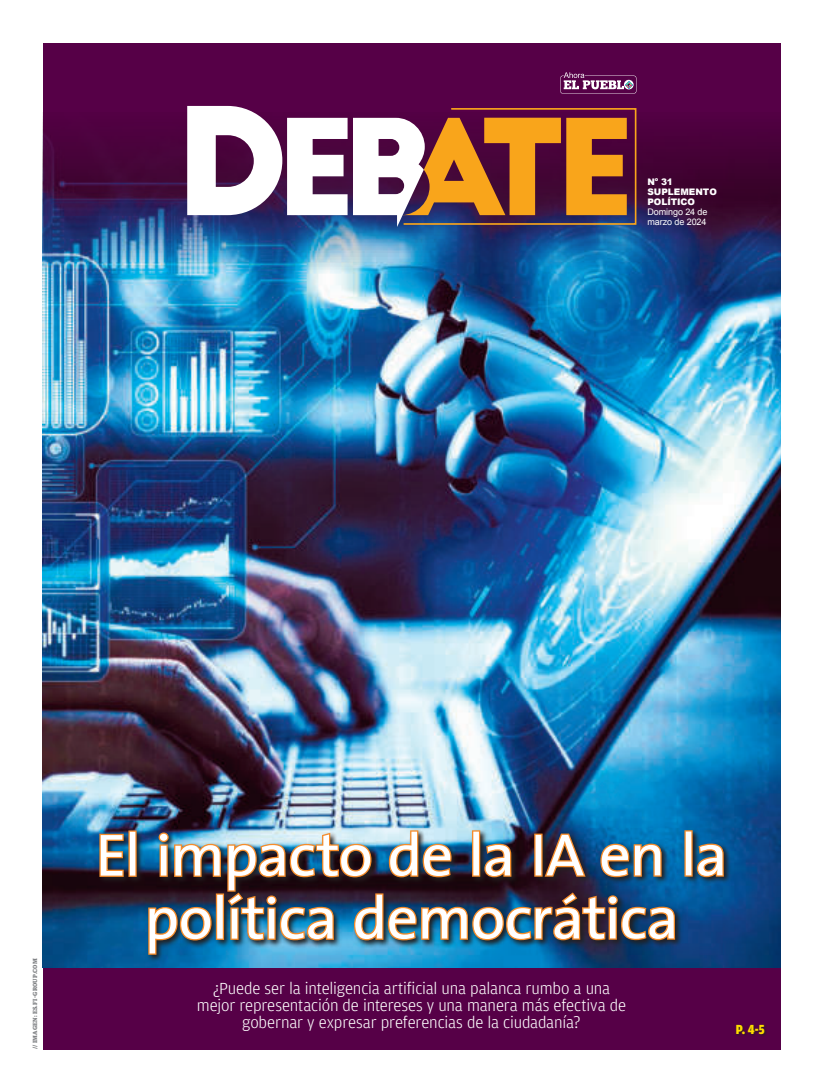
<style>
.page{position:relative;width:823px;height:1092px;background:#fff}
.page>*{position:absolute;margin:0;border:0;box-sizing:border-box;transform-origin:0 0}
.t1{font:60px/63px "The Sans";letter-spacing:-.02em;color:#fff;text-align:center;scale:1.04 1}
.t2{font:300 17px/17px "Amplitude";letter-spacing:-.01em;color:#fff;text-align:center}
.t3{font:900 14px "Amplitude Cond";color:#ffdc01}
.t4{font:900 9px/10px "Arial";letter-spacing:-.005em;color:#fff}
.t5{font:9px/10px "Arial";letter-spacing:-.01em;color:#fff}
.t6{font:700 6px "Guardian Egyptian";letter-spacing:.035em;color:#808285}
</style>
<div class="page">
<div style="left:43px;top:43px;width:737px;height:1006px;background:#560047"></div>
<img style="left:42px;top:112px;width:738px;height:855px">
<svg style="left:560px;top:72px;width:76px;height:22px"></svg>
<svg style="left:736px;top:1025px;width:30px;height:11px"></svg>
<svg style="left:98px;top:828px;width:633px;height:134px"></svg>
<svg style="left:98px;top:832px;width:27px;height:46px"></svg>
<div style="left:128px;top:830px;width:9px;height:46px;border:3px solid #f68d2b"></div>
<div style="left:684px;top:830px;width:8px;height:46px;border:3px solid #f68d2b"></div>
<svg style="left:695px;top:842px;width:29px;height:36px"></svg>
<img style="left:147px;top:829px;width:529px;height:126px">
<svg style="left:187px;top:106px;width:160px;height:109px"></svg>
<svg style="left:353px;top:108px;width:284px;height:119px"></svg>
<p class="t4" style="left:647px;top:176px;width:71px">N<sup>o</sup> 31<br>SUPLEMENTO<br>POLÍTICO</p>
<p class="t5" style="left:647px;top:207px;width:61px">Domingo 24 de marzo de 2024</p>
<p class="t6" style="left:31px;top:1048px;width:92px;rotate:-90deg">// IMAGEN: ES.FI-GROUP.COM</p>
<h1 class="t1" style="left:95px;top:829px;width:609px">El impacto de la IA en la política democrática</h1>
<p class="t2" style="left:197px;top:980px;width:430px">¿Puede ser la inteligencia artificial una palanca rumbo a una mejor representación de intereses y una manera más efectiva de gobernar y expresar preferencias de la ciudadanía?</p>
<p class="t3" style="left:735px;top:1020px;width:30px">P. 4-5</p>
</div>
